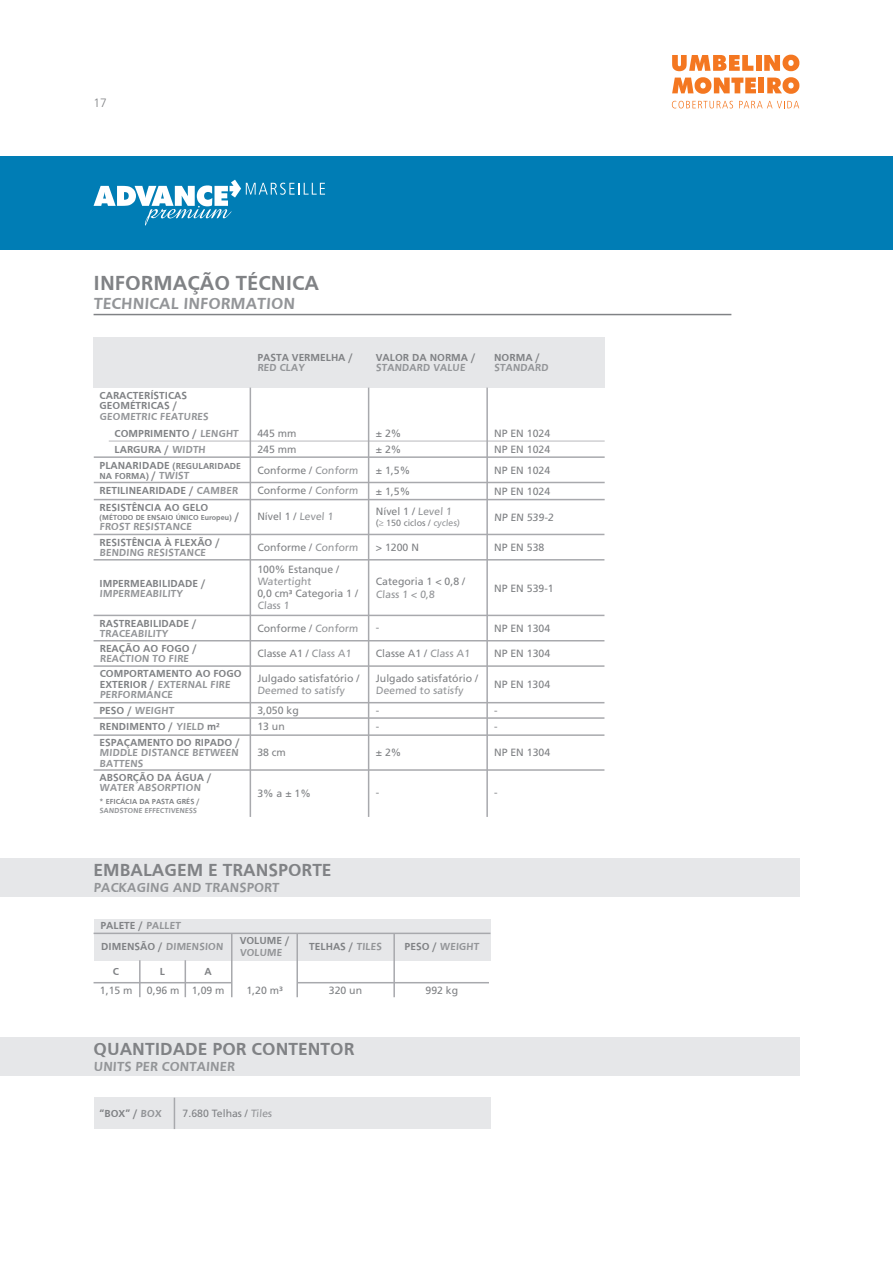
<style>
.page{position:relative;width:893px;height:1263px;background:#fff}
.page>*{position:absolute;margin:0;border:0;box-sizing:border-box;transform-origin:0 0}
.t1{font:700 21px "Frutiger";color:#808285}
.t2{font:700 18px "Frutiger";color:#808285}
.t3{font:700 16.5px "Frutiger";color:#939598}
.t4{font:700 13.5px "Frutiger";color:#939598}
.t5{font:300 12px "Frutiger";color:#808285}
.t6{font:10.5px/15.9px "Frutiger";color:#808285}
.t7{font:700 10.5px/10.5px "Frutiger";color:#808285}
.t8{font:700 10.5px/10.5px "Frutiger";color:#939598}
.t9{font:10.5px "Frutiger";color:#939598}
.t10{font:700 9px/10.5px "Frutiger";color:#808285}
.t11{font:9px "Frutiger";color:#808285}
.t12{font:700 7.5px "Frutiger";color:#808285}
.t13{font:700 7.5px "Frutiger";color:#939598}
.s1{color:#939598}
.s2{font-size:10.5px}
.s3{font-size:10.5px;color:#939598}
.s4{font-weight:700}
.s5{color:#808285}
</style>
<div class="page">
<div style="left:0;top:156px;width:893px;height:93px;background:#007db5"></div>
<svg style="left:672px;top:55px;width:81px;height:16px"></svg>
<div style="left:756px;top:55px;width:6px;height:16px;background:#f47721"></div>
<svg style="left:764px;top:55px;width:35px;height:16px"></svg>
<svg style="left:672px;top:77px;width:84px;height:17px"></svg>
<div style="left:758px;top:78px;width:6px;height:15px;background:#f47721"></div>
<svg style="left:767px;top:77px;width:32px;height:17px"></svg>
<svg style="left:672px;top:101px;width:61px;height:7px"></svg>
<svg style="left:739px;top:101px;width:60px;height:7px"></svg>
<svg style="left:94px;top:180px;width:231px;height:46px"></svg>
<hr style="left:94px;top:314px;width:637px;height:1px;background:#808285">
<div style="left:94px;top:337px;width:511px;height:51px;background:#e6e7e9"></div>
<hr style="left:109px;top:440px;width:496px;height:2px;background:#bcbdc0">
<hr style="left:94px;top:482px;width:511px;height:1px;background:#a8a9ad">
<hr style="left:94px;top:456px;width:511px;height:2px;background:#a8a9ad">
<hr style="left:94px;top:499px;width:511px;height:1px;background:#a8a9ad">
<hr style="left:250px;top:388px;width:1px;height:429px;background:#a8a9ad">
<hr style="left:486px;top:388px;width:2px;height:429px;background:#a8a9ad">
<hr style="left:368px;top:388px;width:1px;height:429px;background:#a8a9ad">
<hr style="left:94px;top:534px;width:510px;height:1px;background:#a8a9ad">
<hr style="left:94px;top:717px;width:510px;height:2px;background:#a8a9ad">
<hr style="left:94px;top:559px;width:510px;height:1px;background:#a8a9ad">
<hr style="left:94px;top:615px;width:510px;height:1px;background:#a8a9ad">
<hr style="left:94px;top:640px;width:510px;height:1px;background:#a8a9ad">
<hr style="left:94px;top:665px;width:510px;height:2px;background:#a8a9ad">
<hr style="left:94px;top:702px;width:510px;height:1px;background:#a8a9ad">
<hr style="left:94px;top:734px;width:510px;height:2px;background:#a8a9ad">
<hr style="left:94px;top:769px;width:510px;height:2px;background:#a8a9ad">
<div style="left:94px;top:919px;width:396px;height:41px;background:#e6e7e9"></div>
<hr style="left:393px;top:933px;width:2px;height:64px;background:#a8a9ad">
<hr style="left:139px;top:960px;width:2px;height:37px;background:#a8a9ad">
<hr style="left:185px;top:960px;width:1px;height:37px;background:#a8a9ad">
<hr style="left:231px;top:933px;width:1px;height:64px;background:#a8a9ad">
<hr style="left:94px;top:933px;width:396px;height:1px;background:#a8a9ad">
<hr style="left:296px;top:933px;width:2px;height:64px;background:#a8a9ad">
<hr style="left:94px;top:982px;width:137px;height:1px;background:#a8a9ad">
<hr style="left:298px;top:982px;width:191px;height:1px;background:#a8a9ad">
<div style="left:94px;top:1098px;width:396px;height:31px;background:#e6e7e9"></div>
<hr style="left:174px;top:1098px;width:1px;height:31px;background:#a8a9ad">
<div style="left:0;top:858px;width:799px;height:39px;background:#e6e7e9"></div>
<div style="left:0;top:1037px;width:799px;height:39px;background:#e6e7e9"></div>
<p class="t5" style="left:94px;top:96px;width:15px">17</p>
<h1 class="t1" style="left:94px;top:270px;width:227px">INFORMAÇÃO TÉCNICA</h1>
<h3 class="t3" style="left:94px;top:294px;width:204px">TECHNICAL INFORMATION</h3>
<p class="t7" style="left:257px;top:352px;width:97px">PASTA VERMELHA /</p>
<p class="t8" style="left:257px;top:362px;width:50px">RED CLAY</p>
<p class="t7" style="left:376px;top:352px;width:101px">VALOR DA NORMA /</p>
<p class="t8" style="left:376px;top:362px;width:92px">STANDARD VALUE</p>
<p class="t7" style="left:494px;top:352px;width:47px">NORMA /</p>
<p class="t8" style="left:494px;top:362px;width:57px">STANDARD</p>
<p class="t7" style="left:100px;top:390px;width:89px">CARACTERÍSTICAS<br>GEOMÉTRICAS /</p>
<p class="t8" style="left:100px;top:411px;width:111px">GEOMETRIC FEATURES</p>
<p class="t7" style="left:115px;top:425px;width:126px;line-height:15.9px">COMPRIMENTO / <span class="s1">LENGHT<br></span>LARGURA / <span class="s1">WIDTH</span></p>
<p class="t10" style="left:100px;top:460px;width:143px"><span class="s2">PLANARIDADE</span> (REGULARIDADE<br>NA FORMA) <span class="s2">/</span> <span class="s3">TWIST</span></p>
<p class="t6" style="left:257px;top:425px;width:41px">445 mm<br>245 mm</p>
<p class="t6" style="left:257px;top:462px;width:103px">Conforme / <span class="s1">Conform</span></p>
<p class="t6" style="left:376px;top:425px;width:27px">± 2% ± 2%</p>
<p class="t6" style="left:376px;top:462px;width:36px">± 1,5%</p>
<p class="t6" style="left:494px;top:425px;width:58px">NP EN 1024<br>NP EN 1024</p>
<p class="t6" style="left:494px;top:462px;width:58px">NP EN 1024</p>
<p class="t7" style="left:100px;top:485px;width:141px">RETILINEARIDADE / <span class="s1">CAMBER</span></p>
<p class="t6" style="left:257px;top:483px;width:103px">Conforme / <span class="s1">Conform</span></p>
<p class="t6" style="left:376px;top:483px;width:36px">± 1,5%</p>
<p class="t6" style="left:494px;top:483px;width:58px">NP EN 1024</p>
<p class="t7" style="left:100px;top:502px;width:110px">RESISTÊNCIA AO GELO</p>
<p class="t12" style="left:100px;top:513px;width:141px">(MÉTODO DE ENSAIO ÚNICO Europeu) <span class="s2">/</span></p>
<p class="t8" style="left:100px;top:521px;width:94px">FROST RESISTANCE</p>
<p class="t6" style="left:257px;top:509px;width:78px">Nível 1 / <span class="s1">Level 1</span></p>
<p class="t6" style="left:376px;top:504px;width:78px">Nível 1 / <span class="s1">Level 1</span></p>
<p class="t11" style="left:376px;top:518px;width:86px">(≥ 150 ciclos / <span class="s1">cycles)</span></p>
<p class="t6" style="left:494px;top:509px;width:62px">NP EN 539-2</p>
<p class="t7" style="left:100px;top:537px;width:122px">RESISTÊNCIA À FLEXÃO /</p>
<p class="t8" style="left:100px;top:547px;width:109px">BENDING RESISTANCE</p>
<p class="t7" style="left:100px;top:578px;width:108px">IMPERMEABILIDADE /</p>
<p class="t8" style="left:100px;top:588px;width:86px">IMPERMEABILITY</p>
<p class="t7" style="left:100px;top:618px;width:99px">RASTREABILIDADE /</p>
<p class="t8" style="left:100px;top:628px;width:71px">TRACEABILITY</p>
<p class="t7" style="left:100px;top:643px;width:99px">REAÇÃO AO FOGO /</p>
<p class="t8" style="left:100px;top:653px;width:92px">REACTION TO FIRE</p>
<p class="t6" style="left:257px;top:536px;width:103px;line-height:21.8px">Conforme / <span class="s1">Conform<br></span>100% Estanque /</p>
<p class="t6" style="left:257px;top:576px;width:102px;line-height:11.4px"><span class="s1">Watertight<br></span>0,0 cm<span class="s4">³</span> Categoria 1 /</p>
<p class="t9" style="left:257px;top:599px;width:34px">Class 1</p>
<p class="t6" style="left:376px;top:539px;width:45px">&gt; 1200 N</p>
<p class="t6" style="left:376px;top:573px;width:91px">Categoria 1 &lt; 0,8 /</p>
<p class="t9" style="left:376px;top:588px;width:61px">Class 1 &lt; 0,8</p>
<p class="t6" style="left:494px;top:539px;width:52px">NP EN 538</p>
<p class="t6" style="left:494px;top:580px;width:61px">NP EN 539-1</p>
<p class="t6" style="left:257px;top:620px;width:103px">Conforme / <span class="s1">Conform</span></p>
<p class="t6" style="left:257px;top:645px;width:96px">Classe A1 / <span class="s1">Class A1</span></p>
<p class="t6" style="left:376px;top:619px;width:5px">-</p>
<p class="t6" style="left:376px;top:645px;width:96px">Classe A1 / <span class="s1">Class A1</span></p>
<p class="t6" style="left:494px;top:620px;width:58px">NP EN 1304</p>
<p class="t6" style="left:494px;top:645px;width:58px">NP EN 1304</p>
<p class="t7" style="left:100px;top:668px;width:143px">COMPORTAMENTO AO FOGO<br>EXTERIOR / <span class="s1">EXTERNAL FIRE<br>PERFORMANCE</span></p>
<p class="t7" style="left:100px;top:737px;width:142px">ESPAÇAMENTO DO RIPADO /</p>
<p class="t8" style="left:100px;top:747px;width:141px">MIDDLE DISTANCE BETWEEN<br>BATTENS</p>
<p class="t6" style="left:257px;top:670px;width:104px">Julgado satisfatório /</p>
<p class="t9" style="left:257px;top:684px;width:89px">Deemed to satisfy</p>
<p class="t6" style="left:376px;top:670px;width:104px">Julgado satisfatório /</p>
<p class="t9" style="left:376px;top:684px;width:89px">Deemed to satisfy</p>
<p class="t6" style="left:494px;top:676px;width:58px">NP EN 1304</p>
<p class="t6" style="left:257px;top:703px;width:43px">3,050 kg</p>
<p class="t8" style="left:100px;top:705px;width:77px"><span class="s5">PESO /</span> WEIGHT</p>
<p class="t6" style="left:376px;top:702px;width:5px">-</p>
<p class="t6" style="left:494px;top:702px;width:5px">-</p>
<p class="t7" style="left:100px;top:721px;width:122px">RENDIMENTO / <span class="s1">YIELD</span> m²</p>
<p class="t6" style="left:257px;top:719px;width:29px">13 un</p>
<p class="t6" style="left:257px;top:745px;width:30px">38 cm</p>
<p class="t6" style="left:257px;top:785px;width:55px">3% a ± 1%</p>
<p class="t6" style="left:376px;top:718px;width:5px">-</p>
<p class="t6" style="left:376px;top:745px;width:27px">± 2%</p>
<p class="t6" style="left:376px;top:784px;width:5px">-</p>
<p class="t6" style="left:494px;top:718px;width:5px">-</p>
<p class="t6" style="left:494px;top:744px;width:58px">NP EN 1304</p>
<p class="t6" style="left:494px;top:784px;width:5px">-</p>
<p class="t7" style="left:100px;top:772px;width:114px">ABSORÇÃO DA ÁGUA /</p>
<p class="t8" style="left:100px;top:782px;width:104px">WATER ABSORPTION</p>
<p class="t12" style="left:100px;top:797px;width:102px">* EFICÁCIA DA PASTA GRÉS /</p>
<p class="t13" style="left:100px;top:806px;width:99px">SANDSTONE EFFECTIVENESS</p>
<h2 class="t2" style="left:94px;top:860px;width:240px">EMBALAGEM E TRANSPORTE</h2>
<p class="t4" style="left:94px;top:880px;width:188px">PACKAGING AND TRANSPORT</p>
<p class="t7" style="left:100px;top:920px;width:83px">PALETE / <span class="s1">PALLET</span></p>
<p class="t7" style="left:113px;top:966px;width:8px">C</p>
<p class="t7" style="left:160px;top:966px;width:7px">L</p>
<p class="t7" style="left:204px;top:966px;width:9px">A</p>
<p class="t7" style="left:101px;top:941px;width:124px">DIMENSÃO / <span class="s1">DIMENSION</span></p>
<p class="t7" style="left:240px;top:935px;width:51px">VOLUME /</p>
<p class="t8" style="left:240px;top:947px;width:45px">VOLUME</p>
<p class="t7" style="left:309px;top:941px;width:75px">TELHAS / <span class="s1">TILES</span></p>
<p class="t8" style="left:405px;top:941px;width:77px"><span class="s5">PESO /</span> WEIGHT</p>
<p class="t6" style="left:100px;top:982px;width:34px">1,15 m</p>
<p class="t6" style="left:147px;top:982px;width:79px">0,96 m 1,09 m</p>
<p class="t6" style="left:246px;top:982px;width:38px">1,20 m³</p>
<p class="t6" style="left:329px;top:982px;width:35px">320 un</p>
<p class="t6" style="left:426px;top:982px;width:34px">992 kg</p>
<h2 class="t2" style="left:94px;top:1038px;width:262px">QUANTIDADE POR CONTENTOR</h2>
<p class="t4" style="left:94px;top:1058px;width:144px">UNITS PER CONTAINER</p>
<p class="t7" style="left:100px;top:1108px;width:64px">“BOX” / <span class="s1">BOX</span></p>
<p class="t6" style="left:183px;top:1105px;width:92px">7.680 Telhas / <span class="s1">Tiles</span></p>
</div>
